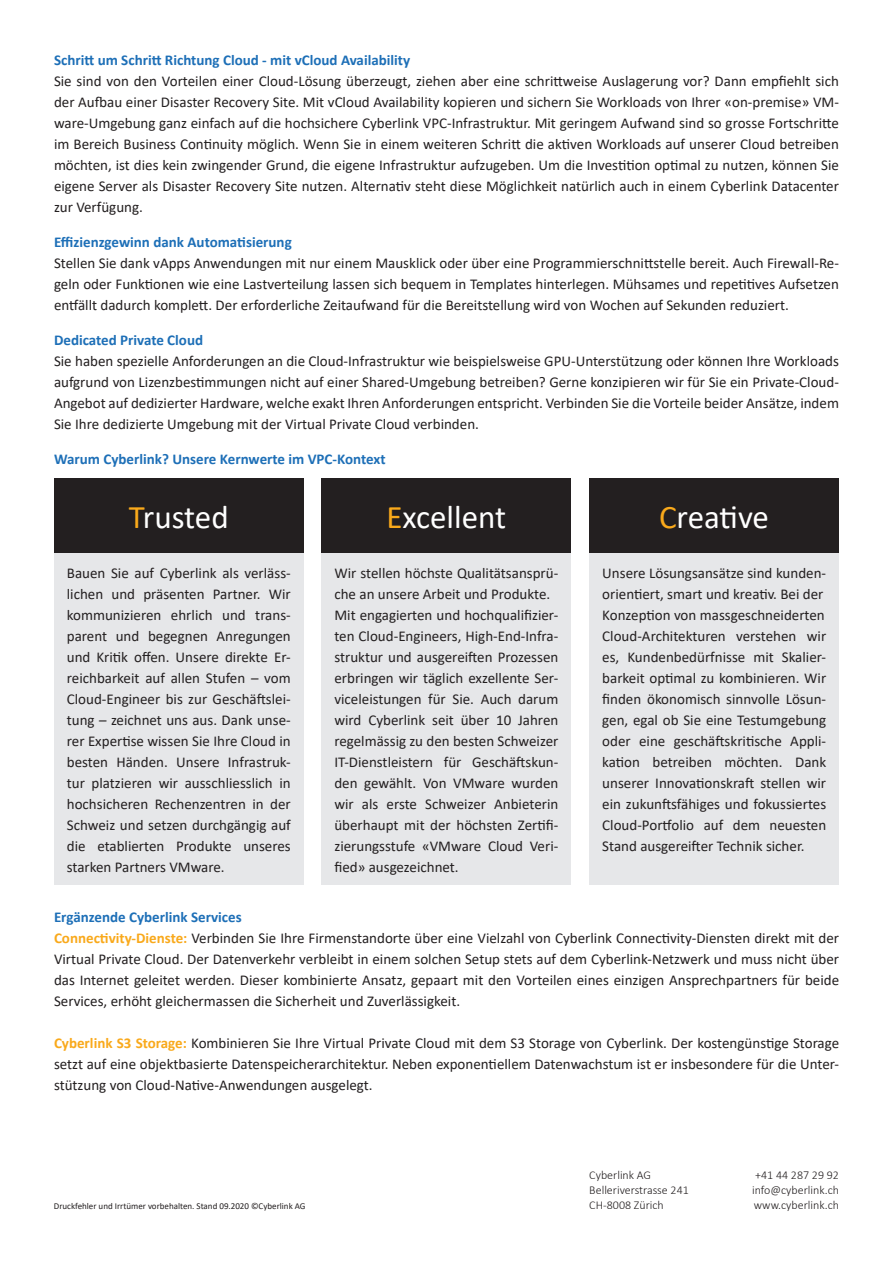
<style>
.page{position:relative;width:893px;height:1263px;background:#fff}
.page>*{position:absolute;margin:0;border:0;box-sizing:border-box;transform-origin:0 0}
.t1{font:33px "Calibri";color:#fff}
.t2{font:15px/21px "Calibri";color:#231f20;text-align:justify}
.TextTitel{font:700 15px "Calibri";color:#1d6fb7}
.t3{font:300 12px "Calibri";color:#231f20}
.t4{font:9px "Calibri";color:#231f20}
.s1{color:#f9a91b}
.s2{font-weight:700;color:#f9a91b}
</style>
<div class="page">
<div style="left:54px;top:478px;width:250px;height:75px;background:#231f20"></div>
<div style="left:54px;top:554px;width:250px;height:331px;background:#e6e7e9"></div>
<div style="left:322px;top:478px;width:249px;height:75px;background:#231f20"></div>
<div style="left:322px;top:554px;width:249px;height:331px;background:#e6e7e9"></div>
<div style="left:589px;top:478px;width:250px;height:75px;background:#231f20"></div>
<div style="left:589px;top:554px;width:250px;height:331px;background:#e6e7e9"></div>
<p class="TextTitel" style="left:54px;top:50px;width:358px">Schritt um Schritt Richtung Cloud - mit vCloud Availability</p>
<p class="t2" style="left:54px;top:70px;width:786px">Sie sind von den Vorteilen einer Cloud-Lösung überzeugt, ziehen aber eine schrittweise Auslagerung vor? Dann empfiehlt sich der Aufbau einer Disaster Recovery Site. Mit vCloud Availability kopieren und sichern Sie Workloads von Ihrer «on-premise» VM&shy;ware-Umgebung ganz einfach auf die hochsichere Cyberlink VPC-Infrastruktur. Mit geringem Aufwand sind so grosse Fortschritte im Bereich Business Continuity möglich. Wenn Sie in einem weiteren Schritt die aktiven Workloads auf unserer Cloud betreiben möchten, ist dies kein zwingender Grund, die eigene Infrastruktur aufzugeben. Um die Investition optimal zu nutzen, können Sie eigene Server als Disaster Recovery Site nutzen. Alternativ steht diese Möglichkeit natürlich auch in einem Cyberlink Datacenter zur Verfügung.</p>
<p class="TextTitel" style="left:54px;top:232px;width:239px">Effizienzgewinn dank Automatisierung</p>
<p class="t2" style="left:54px;top:252px;width:786px">Stellen Sie dank vApps Anwendungen mit nur einem Mausklick oder über eine Programmierschnittstelle bereit. Auch Firewall-Re&shy;geln oder Funktionen wie eine Lastverteilung lassen sich bequem in Templates hinterlegen. Mühsames und repetitives Aufsetzen entfällt dadurch komplett. Der erforderliche Zeitaufwand für die Bereitstellung wird von Wochen auf Sekunden reduziert.</p>
<p class="TextTitel" style="left:54px;top:330px;width:151px">Dedicated Private Cloud</p>
<p class="t2" style="left:54px;top:350px;width:786px">Sie haben spezielle Anforderungen an die Cloud-Infrastruktur wie beispielsweise GPU-Unterstützung oder können Ihre Workloads aufgrund von Lizenzbestimmungen nicht auf einer Shared-Umgebung betreiben? Gerne konzipieren wir für Sie ein Private-Cloud-Angebot auf dedizierter Hardware, welche exakt Ihren Anforderungen entspricht. Verbinden Sie die Vorteile beider Ansätze, indem Sie Ihre dedizierte Umgebung mit der Virtual Private Cloud verbinden.</p>
<p class="TextTitel" style="left:54px;top:449px;width:333px">Warum Cyberlink? Unsere Kernwerte im VPC-Kontext</p>
<p class="t1" style="left:129px;top:494px;width:101px"><span class="s1">T</span>rusted</p>
<p class="t2" style="left:67px;top:562px;width:225px">Bauen Sie auf Cyberlink als verläss&shy;lichen und präsenten Partner. Wir kommunizieren ehrlich und trans&shy;parent und begegnen Anregungen und Kritik offen. Unsere direkte Er&shy;reichbarkeit auf allen Stufen – vom Cloud-Engineer bis zur Geschäftslei&shy;tung – zeichnet uns aus. Dank unse&shy;rer Expertise wissen Sie Ihre Cloud in besten Händen. Unsere Infrastruk&shy;tur platzieren wir ausschliesslich in hochsicheren Rechenzentren in der Schweiz und setzen durchgängig auf die etablierten Produkte unseres starken Partners VMware.</p>
<p class="t1" style="left:387px;top:494px;width:121px"><span class="s1">E</span>xcellent</p>
<p class="t2" style="left:334px;top:562px;width:225px">Wir stellen höchste Qualitätsansprü&shy;che an unsere Arbeit und Produkte.</p>
<p class="t2" style="left:334px;top:604px;width:225px">Mit engagierten und hochqualifizier&shy;ten Cloud-Engineers, High-End-Infra&shy;struktur und ausgereiften Prozessen erbringen wir täglich exzellente Ser&shy;viceleistungen für Sie. Auch darum wird Cyberlink seit über 10 Jahren regelmässig zu den besten Schweizer IT-Dienstleistern für Geschäftskun&shy;den gewählt. Von VMware wurden wir als erste Schweizer Anbieterin überhaupt mit der höchsten Zertifi&shy;zierungsstufe «VMware Cloud Veri&shy;fied» ausgezeichnet.</p>
<p class="t1" style="left:659px;top:494px;width:111px"><span class="s1">C</span>reative</p>
<p class="t2" style="left:602px;top:562px;width:225px">Unsere Lösungsansätze sind kunden&shy;orientiert, smart und kreativ. Bei der</p>
<p class="t2" style="left:602px;top:604px;width:224px">Konzeption von massgeschneiderten</p>
<p class="t2" style="left:602px;top:625px;width:225px">Cloud-Architekturen verstehen wir es, Kundenbedürfnisse mit Skalier&shy;barkeit optimal zu kombinieren. Wir finden ökonomisch sinnvolle Lösun&shy;gen, egal ob Sie eine Testumgebung oder eine geschäftskritische Appli&shy;kation betreiben möchten. Dank unserer Innovationskraft stellen wir ein zukunftsfähiges und fokussiertes Cloud-Portfolio auf dem neuesten Stand ausgereifter Technik sicher.</p>
<p class="TextTitel" style="left:54px;top:906px;width:189px">Ergänzende Cyberlink Services</p>
<p class="t2" style="left:54px;top:927px;width:787px"><span class="s2">Connectivity-Dienste:</span> Verbinden Sie Ihre Firmenstandorte über eine Vielzahl von Cyberlink Connectivity-Diensten direkt mit der Virtual Private Cloud. Der Datenverkehr verbleibt in einem solchen Setup stets auf dem Cyberlink-Netzwerk und muss nicht über das Internet geleitet werden. Dieser kombinierte Ansatz, gepaart mit den Vorteilen eines einzigen Ansprechpartners für beide Services, erhöht gleichermassen die Sicherheit und Zuverlässigkeit.</p>
<p class="t2" style="left:54px;top:1032px;width:787px"><span class="s2">Cyberlink S3 Storage:</span> Kombinieren Sie Ihre Virtual Private Cloud mit dem S3 Storage von Cyberlink. Der kostengünstige Storage setzt auf eine objektbasierte Datenspeicherarchitektur. Neben exponentiellem Datenwachstum ist er insbesondere für die Unter&shy;stützung von Cloud-Native-Anwendungen ausgelegt.</p>
<p class="t4" style="left:54px;top:1200px;width:253px">Druckfehler und Irrtümer vorbehalten. Stand 09.2020 ©Cyberlink AG</p>
<p class="t3" style="left:589px;top:1168px;width:63px">Cyberlink AG</p>
<p class="t3" style="left:589px;top:1183px;width:101px">Belleriverstrasse 241</p>
<p class="t3" style="left:589px;top:1198px;width:76px">CH-8008 Zürich</p>
<p class="t3" style="left:755px;top:1168px;width:85px">+41 44 287 29 92</p>
<p class="t3" style="left:752px;top:1183px;width:88px">info@cyberlink.ch</p>
<p class="t3" style="left:754px;top:1198px;width:87px">www.cyberlink.ch</p>
</div>
